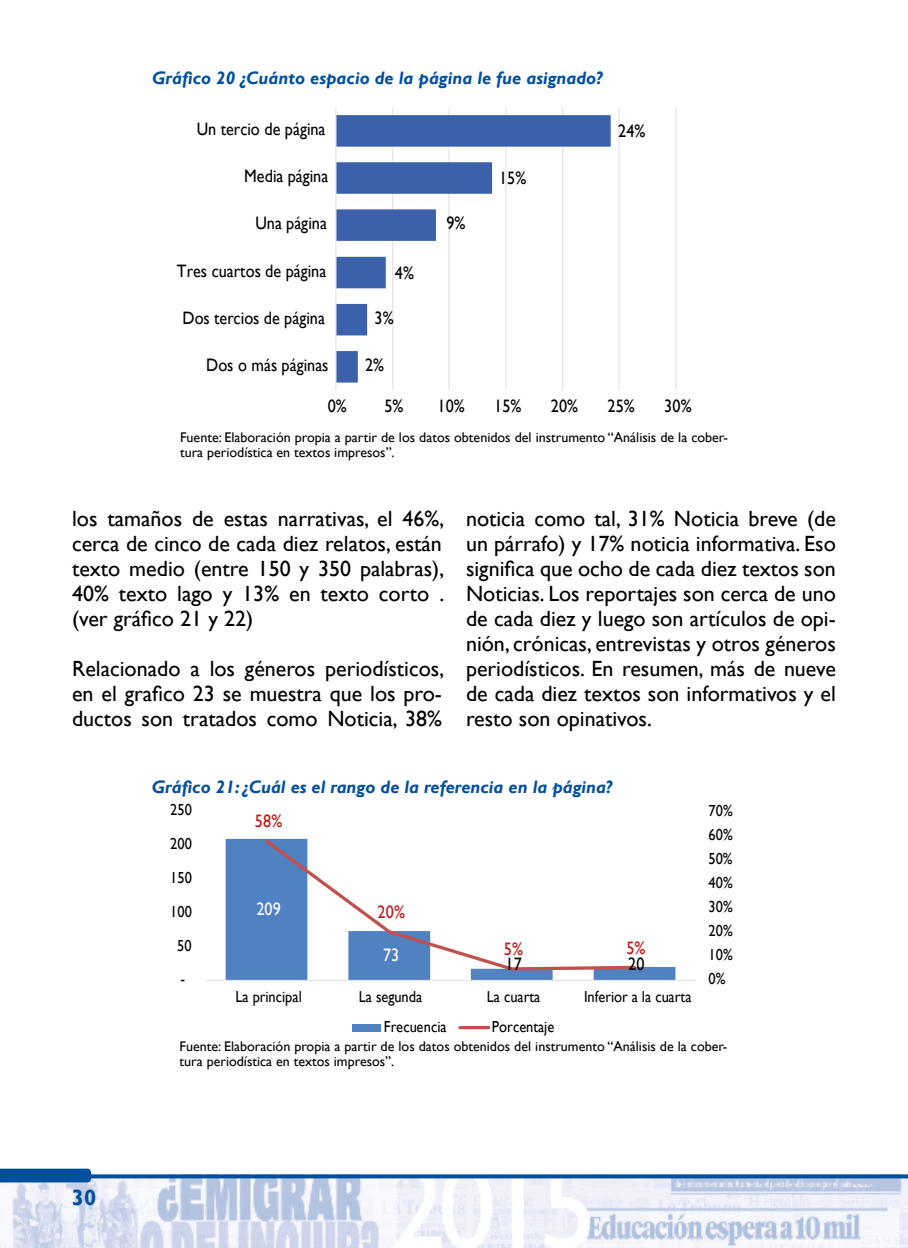
<style>
.page{position:relative;width:908px;height:1248px;background:#fff}
.page>*{position:absolute;margin:0;border:0;box-sizing:border-box;transform-origin:0 0}
.t1{font:22px/25px "Gill Sans";color:#000;text-align:justify}
.t2{font:700 22px "Gill Sans";color:#004f9f}
.t3{font:18px "Gill Sans";letter-spacing:.005em;color:#000;scale:.9 1}
.t4{font:italic 700 18px "Gill Sans";color:#004f9f}
.t5{font:18px "Gill Sans";color:#bf1717;scale:.9 1}
.t6{font:18px "Gill Sans";color:#fff;scale:.9 1}
.t7{font:16px "Gill Sans";letter-spacing:.005em;color:#000;scale:.9 1}
.t8{font:14px/15.2px "Gill Sans";color:#000}
</style>
<div class="page">
<img style="left:0;top:1178px;width:907px;height:69px">
<svg style="left:91px;top:1174px;width:816px;height:4px;background:#165da7"></svg>
<svg style="left:0;top:1168px;width:91px;height:14px"></svg>
<hr style="left:392px;top:107px;width:1px;height:283px;background:#e3e3e3">
<hr style="left:448px;top:107px;width:1px;height:283px;background:#e3e3e3">
<hr style="left:505px;top:107px;width:1px;height:283px;background:#e3e3e3">
<hr style="left:561px;top:107px;width:2px;height:283px;background:#e3e3e3">
<hr style="left:618px;top:107px;width:1px;height:283px;background:#e3e3e3">
<hr style="left:675px;top:107px;width:1px;height:283px;background:#e3e3e3">
<svg style="left:336px;top:115px;width:274px;height:267px"></svg>
<hr style="left:335px;top:107px;width:1px;height:283px;background:#e3e3e3">
<svg style="left:225px;top:838px;width:450px;height:141px;fill:#5081c1"></svg>
<hr style="left:205px;top:979px;width:490px;height:1px;background:#e3e3e3">
<svg style="left:262px;top:838px;width:375px;height:134px"></svg>
<div style="left:352px;top:1024px;width:28px;height:7px;background:#5081c1"></div>
<svg style="left:459px;top:1026px;width:29px;height:3px"></svg>
<p class="t4" style="left:152px;top:68px;width:451px">Gráfico 20 ¿Cuánto espacio de la página le fue asignado?</p>
<p class="t3" style="left:197px;top:118px;width:145px">Un tercio de página</p>
<p class="t3" style="left:618px;top:120px;width:32px">24%</p>
<p class="t3" style="left:499px;top:168px;width:32px">15%</p>
<p class="t3" style="left:446px;top:212px;width:23px">9%</p>
<p class="t3" style="left:395px;top:262px;width:23px">4%</p>
<p class="t3" style="left:374px;top:307px;width:23px">3%</p>
<p class="t3" style="left:365px;top:354px;width:23px">2%</p>
<p class="t3" style="left:244px;top:166px;width:95px">Media página</p>
<p class="t3" style="left:255px;top:213px;width:81px">Una página</p>
<p class="t3" style="left:177px;top:260px;width:167px">Tres cuartos de página</p>
<p class="t3" style="left:182px;top:307px;width:160px">Dos tercios de página</p>
<p class="t3" style="left:206px;top:354px;width:137px">Dos o más páginas</p>
<p class="t3" style="left:327px;top:395px;width:23px">0%</p>
<p class="t3" style="left:384px;top:395px;width:23px">5%</p>
<p class="t3" style="left:437px;top:395px;width:32px">10%</p>
<p class="t3" style="left:494px;top:395px;width:32px">15%</p>
<p class="t3" style="left:550px;top:395px;width:32px">20%</p>
<p class="t3" style="left:607px;top:395px;width:32px">25%</p>
<p class="t3" style="left:664px;top:395px;width:32px">30%</p>
<p class="t8" style="left:180px;top:430px;width:549px">Fuente: Elaboración propia a partir de los datos obtenidos del instrumento “Análisis de la cober&shy;tura periodística en textos impresos”.</p>
<p class="t1" style="left:72px;top:506px;width:373px">los tamaños de estas narrativas, el 46%, cerca de cinco de cada diez relatos, están texto medio (entre 150 y 350 palabras), 40% texto lago y 13% en texto corto . (ver gráfico 21 y 22)</p>
<p class="t1" style="left:72px;top:656px;width:373px">Relacionado a los géneros periodísticos, en el grafico 23 se muestra que los pro&shy;ductos son tratados como Noticia, 38%</p>
<p class="t1" style="left:466px;top:506px;width:371px">noticia como tal, 31% Noticia breve (de un párrafo) y 17% noticia informativa. Eso significa que ocho de cada diez textos son Noticias. Los reportajes son cerca de uno de cada diez y luego son artículos de opi&shy;nión, crónicas, entrevistas y otros géneros periodísticos. En resumen, más de nueve de cada diez textos son informativos y el resto son opinativos.</p>
<p class="t4" style="left:152px;top:776px;width:461px">Gráfico 21: ¿Cuál es el rango de la referencia en la página?</p>
<p class="t7" style="left:170px;top:800px;width:26px">250</p>
<p class="t7" style="left:170px;top:834px;width:26px">200</p>
<p class="t7" style="left:170px;top:868px;width:26px">150</p>
<p class="t7" style="left:170px;top:902px;width:26px">100</p>
<p class="t7" style="left:177px;top:935px;width:18px">50</p>
<p class="t7" style="left:180px;top:969px;width:7px">-</p>
<p class="t5" style="left:255px;top:810px;width:32px">58%</p>
<p class="t6" style="left:256px;top:898px;width:29px">209</p>
<p class="t5" style="left:377px;top:901px;width:32px">20%</p>
<p class="t6" style="left:383px;top:944px;width:20px">73</p>
<p class="t5" style="left:503px;top:938px;width:23px">5%</p>
<p class="t5" style="left:626px;top:936px;width:23px">5%</p>
<p class="t3" style="left:505px;top:953px;width:20px">17</p>
<p class="t3" style="left:628px;top:953px;width:20px">20</p>
<p class="t7" style="left:235px;top:987px;width:75px">La principal</p>
<p class="t7" style="left:358px;top:987px;width:72px">La segunda</p>
<p class="t7" style="left:486px;top:987px;width:61px">La cuarta</p>
<p class="t7" style="left:584px;top:987px;width:121px">Inferior a la cuarta</p>
<p class="t7" style="left:384px;top:1017px;width:71px">Frecuencia</p>
<p class="t7" style="left:492px;top:1017px;width:71px">Porcentaje</p>
<p class="t7" style="left:708px;top:800px;width:29px">70%</p>
<p class="t7" style="left:708px;top:824px;width:29px">60%</p>
<p class="t7" style="left:708px;top:849px;width:28px">50%</p>
<p class="t7" style="left:708px;top:873px;width:29px">40%</p>
<p class="t7" style="left:708px;top:897px;width:29px">30%</p>
<p class="t7" style="left:708px;top:921px;width:29px">20%</p>
<p class="t7" style="left:708px;top:945px;width:29px">10%</p>
<p class="t7" style="left:708px;top:969px;width:20px">0%</p>
<p class="t2" style="left:72px;top:1184px;width:26px">30</p>
<p class="t8" style="left:179px;top:1039px;width:549px">Fuente: Elaboración propia a partir de los datos obtenidos del instrumento “Análisis de la cober&shy;tura periodística en textos impresos”.</p>
</div>
